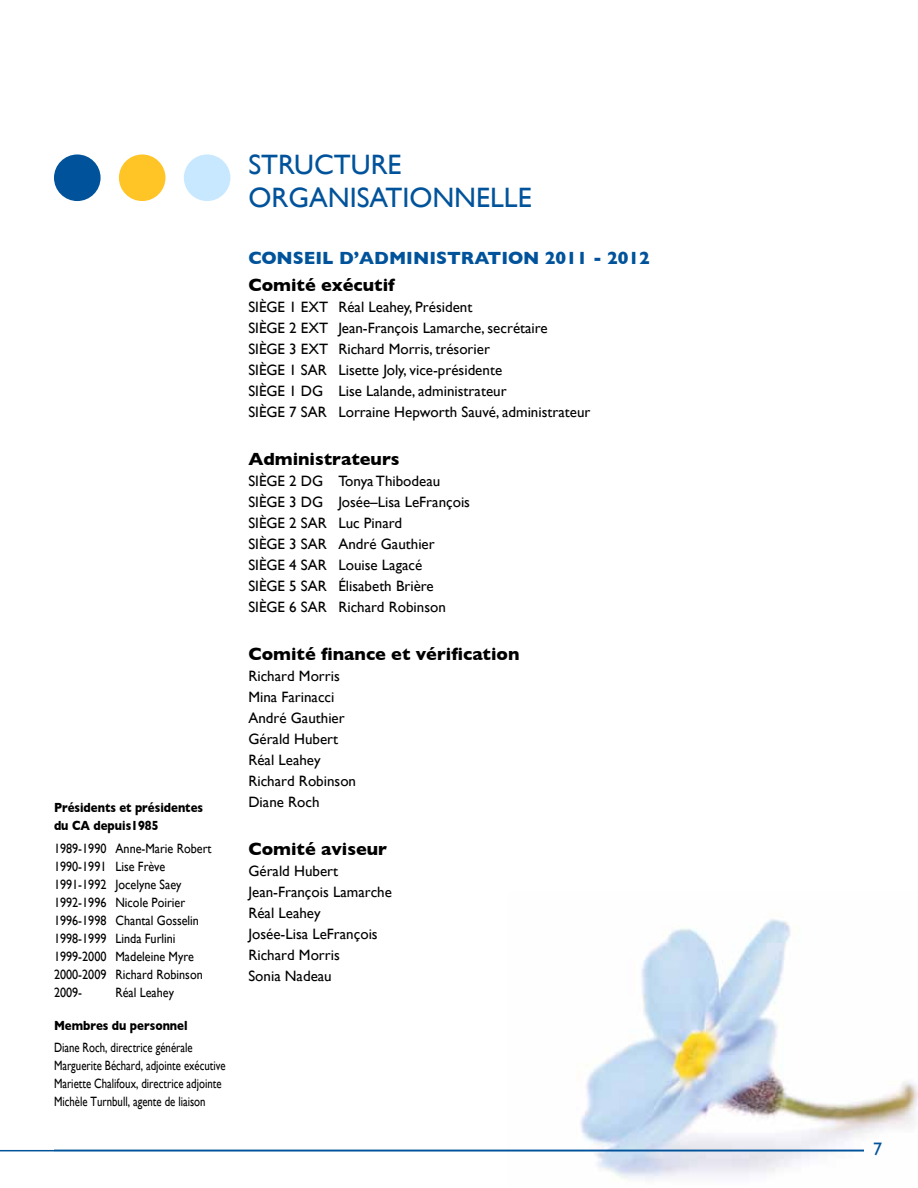
<style>
.page{position:relative;width:918px;height:1188px;background:#fff}
.page>*{position:absolute;margin:0;border:0;box-sizing:border-box;transform-origin:0 0}
.t1{font:28.05px/33.6px "Gill Sans";color:#00539b}
.t2{font:700 18px "Gill Sans";color:#000}
.t3{font:700 18px "Gill Sans";color:#00539b}
.t4{font:18px "Gill Sans";color:#00539b}
.t5{font:15px/21px "Gill Sans";color:#000}
.t6{font:13.5px/18px "Gill Sans";color:#000;scale:.9 1}
.t7{font:13.5px/18px "Gill Sans";color:#000;scale:.8 1}
.t8{font:700 13.5px/18px "Gill Sans";color:#000;scale:.85 1}
</style>
<div class="page">
<img style="left:507px;top:919px;width:411px;height:261px">
<hr style="left:0;top:1150px;width:864px;height:1px;background:#00539b">
<div style="left:54px;top:154px;width:47px;height:47px;background:#00539b;border-radius:50%"></div>
<div style="left:119px;top:154px;width:46px;height:47px;background:#ffc425;border-radius:50%"></div>
<div style="left:184px;top:154px;width:46px;height:47px;background:#c8e8ff;border-radius:50%"></div>
<p class="t8" style="left:54px;top:798px;width:177px">Présidents et présidentes du CA depuis1985</p>
<p class="t6" style="left:54px;top:839px;width:177px">1989-1990 Anne-Marie Robert<br>1990-1991 Lise Frève<br>1991-1992 Jocelyne Saey<br>1992-1996 Nicole Poirier<br>1996-1998 Chantal Gosselin<br>1998-1999 Linda Furlini<br>1999-2000 Madeleine Myre<br>2000-2009 Richard Robinson<br>2009- R</p>
<p class="t6" style="left:123px;top:983px;width:58px">éal Leahey</p>
<p class="t8" style="left:54px;top:1016px;width:159px">Membres du personnel</p>
<p class="t7" style="left:54px;top:1038px;width:216px">Diane Roch, directrice générale Marguerite Béchard, adjointe exécutive Mariette Chalifoux, directrice adjointe Michèle Turnbull, agente de liaison</p>
<h1 class="t1" style="left:248px;top:147px;width:184px">Structure<br>o rgan isationn</h1>
<h1 class="t1" style="left:476px;top:181px;width:57px">elle</h1>
<p class="t3" style="left:248px;top:247px;width:13px">CONSEIL</p>
<p class="t3" style="left:339px;top:247px;width:81px">D’ADMINISTRATION</p>
<p class="t3" style="left:545px;top:247px;width:107px">2011 - 2012</p>
<p class="t2" style="left:248px;top:274px;width:148px">Comité exécutif</p>
<p class="t5" style="left:248px;top:296px;width:9px">SIÈGE</p>
<p class="t5" style="left:248px;top:296px;width:301px;text-indent:41px">1 EXT Réal Leahey, Président<br>SIÈGE 2 EXT Jean-François Lamarche, secrétaire<br>SIÈGE</p>
<p class="t5" style="left:289px;top:338px;width:202px">3 EXT Richard Morris, trésorier</p>
<p class="t5" style="left:248px;top:359px;width:9px">SIÈGE</p>
<p class="t5" style="left:289px;top:359px;width:20px">1 SAR</p>
<p class="t5" style="left:334px;top:359px;width:170px">Lisette Joly, vice-présidente</p>
<p class="t5" style="left:248px;top:380px;width:9px">SIÈGE</p>
<p class="t5" style="left:289px;top:380px;width:22px">1 DGL</p>
<p class="t5" style="left:346px;top:380px;width:162px">ise Lalande, administrateur</p>
<p class="t5" style="left:248px;top:401px;width:9px">SIÈGE</p>
<p class="t5" style="left:289px;top:401px;width:21px">7 SARL</p>
<p class="t5" style="left:346px;top:401px;width:246px">orraine Hepworth Sauvé, administrateur</p>
<p class="t2" style="left:248px;top:448px;width:153px">Administrateurs</p>
<p class="t5" style="left:248px;top:470px;width:9px">SIÈGE</p>
<p class="t5" style="left:289px;top:470px;width:19px">2 DG</p>
<p class="t5" style="left:248px;top:470px;width:223px;text-indent:90px">Tonya Thibodeau<br>SIÈGE 3 DG Josée–Lisa LeFrançois<br>SIÈGE</p>
<p class="t5" style="left:289px;top:512px;width:20px">2 SAR</p>
<p class="t5" style="left:334px;top:512px;width:70px">Luc Pinard</p>
<p class="t5" style="left:248px;top:533px;width:9px">SIÈGE</p>
<p class="t5" style="left:289px;top:533px;width:20px">3 SAR</p>
<p class="t5" style="left:334px;top:533px;width:103px">André Gauthier</p>
<p class="t5" style="left:248px;top:554px;width:9px">SIÈGE</p>
<p class="t5" style="left:289px;top:554px;width:21px">4 SARL</p>
<p class="t5" style="left:248px;top:554px;width:187px;text-indent:97px">ouise Lagacé<br>SIÈGE 5 SAR Élisabeth Brière<br>SIÈGE</p>
<p class="t5" style="left:289px;top:596px;width:22px">6 SAR</p>
<p class="t5" style="left:331px;top:596px;width:116px">Richard Robinson</p>
<p class="t2" style="left:248px;top:643px;width:273px">Comité finance et vérification</p>
<p class="t5" style="left:248px;top:665px;width:109px">Richard Morris<br>Mina Farinacci<br>André Gauthier<br>Gérald Hubert<br>Réal Leahey<br>Richard Robinson<br>Diane Roch</p>
<p class="t2" style="left:248px;top:838px;width:140px">Comité aviseur</p>
<p class="t5" style="left:248px;top:860px;width:145px">Gérald Hubert<br>Jean-François Lamarche<br>Réal Leahey<br>Josée-Lisa LeFrançois<br>Richard Morris<br>Sonia Nadeau</p>
<p class="t4" style="left:873px;top:1138px;width:10px">7</p>
</div>
